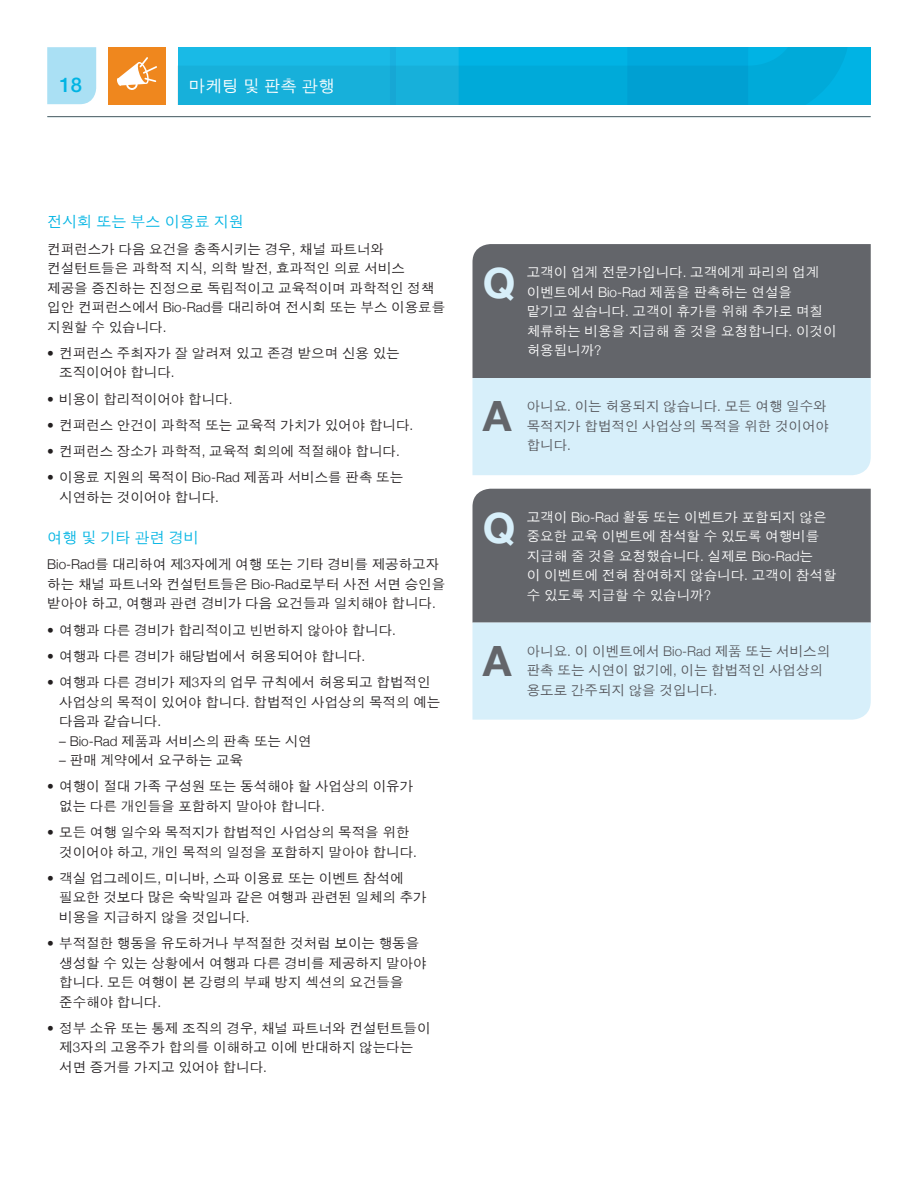
<style>
.page{position:relative;width:918px;height:1188px;background:#fff}
.page>*{position:absolute;margin:0;border:0;box-sizing:border-box;transform-origin:0 0}
.t1{font:700 42px "Helvetica Neue LT Std";color:#d7effa}
.t2{font:700 42px "Helvetica Neue LT Std";color:#63656a}
.t3{font:500 20.25px "Helvetica Neue LT Std";color:#00b4e3}
.t4{font:16.5px "Apple Gothic";color:#fff}
.t5{font:15px "Apple Gothic";color:#00b4e3}
.t6{font:13.5px/19.5px "Apple Gothic";color:#231f20}
.t7{font:13.5px/19.5px "Apple Gothic";color:#fff}
.t8{font:13.5px/19.5px "Apple Gothic";color:#54555a}
.t9{font:13.5px "Apple Gothic";letter-spacing:-.045em;color:#fff}
.s1{font-family:"Helvetica Neue";font-weight:300}
</style>
<div class="page">
<svg style="left:178px;top:47px;width:693px;height:57px;background:#09addb"></svg>
<hr style="left:47px;top:114px;width:826px;height:4px;background:#006e8a;opacity:.25">
<div style="left:47px;top:47px;width:49px;height:57px;background:#aae0f4"></div>
<div style="left:108px;top:47px;width:58px;height:57px;background:#ef871e"></div>
<svg style="left:117px;top:57px;width:40px;height:33px"></svg>
<div style="left:472px;top:244px;width:399px;height:134px;background:#63656a"></div>
<div style="left:472px;top:489px;width:399px;height:134px;background:#63656a"></div>
<div style="left:472px;top:378px;width:399px;height:97px;background:#d7effa"></div>
<div style="left:472px;top:623px;width:399px;height:97px;background:#d7effa"></div>
<h2 class="t3" style="left:60px;top:73px;width:24px">18</h2>
<p class="t4" style="left:189px;top:76px;width:147px">마케팅 및 판촉 관행</p>
<p class="t5" style="left:47px;top:214px;width:198px">전시회 또는 부스 이용료 지원</p>
<p class="t6" style="left:47px;top:239px;width:400px">컨퍼런스가 다음 요건을 충족시키는 경우<span class="s1">,</span> 채널 파트너와 컨설턴트들은 과학적 지식<span class="s1">,</span> 의학 발전<span class="s1">,</span> 효과적인 의료 서비스 제공을 증진하는 진정으로 독립적이고 교육적이며 과학적인 정책 입안 컨퍼런스에서 <span class="s1">Bio-Rad</span>를 대리하여 전시회 또는 부스 이용료를 지원할 수 있습니다<span class="s1">.</span></p>
<p class="t6" style="left:59px;top:344px;width:342px;text-indent:-12px"><span class="s1">•</span> 컨퍼런스 주최자가 잘 알려져 있고 존경 받으며 신용 있는 조직이어야 합니다<span class="s1">.</span></p>
<p class="t6" style="left:47px;top:389px;width:187px"><span class="s1">•</span> 비용이 합리적이어야 합니다<span class="s1">.</span></p>
<p class="t6" style="left:47px;top:416px;width:368px"><span class="s1">•</span> 컨퍼런스 안건이 과학적 또는 교육적 가치가 있어야 합니다<span class="s1">.</span></p>
<p class="t6" style="left:47px;top:442px;width:354px"><span class="s1">•</span> 컨퍼런스 장소가 과학적<span class="s1">,</span> 교육적 회의에 적절해야 합니다<span class="s1">.</span></p>
<p class="t6" style="left:59px;top:468px;width:346px;text-indent:-12px"><span class="s1">•</span> 이용료 지원의 목적이 <span class="s1">Bio-Rad</span> 제품과 서비스를 판촉 또는 시연하는 것이어야 합니다<span class="s1">.</span></p>
<p class="t5" style="left:47px;top:529px;width:153px">여행 및 기타 관련 경비</p>
<p class="t6" style="left:47px;top:555px;width:400px"><span class="s1">Bio-Rad</span>를 대리하여 제<span class="s1">3</span>자에게 여행 또는 기타 경비를 제공하고자 하는 채널 파트너와 컨설턴트들은 <span class="s1">Bio-Rad</span>로부터 사전 서면 승인을 받아야 하고<span class="s1">,</span> 여행과 관련 경비가 다음 요건들과 일치해야 합니다<span class="s1">.</span></p>
<p class="t6" style="left:47px;top:620px;width:350px"><span class="s1">•</span> 여행과 다른 경비가 합리적이고 빈번하지 않아야 합니다<span class="s1">.</span></p>
<p class="t6" style="left:47px;top:647px;width:320px"><span class="s1">•</span> 여행과 다른 경비가 해당법에서 허용되어야 합니다<span class="s1">.</span></p>
<p class="t6" style="left:59px;top:673px;width:383px;text-indent:-12px"><span class="s1">•</span> 여행과 다른 경비가 제<span class="s1">3</span>자의 업무 규칙에서 허용되고 합법적인 사업상의 목적이 있어야 합니다<span class="s1">.</span> 합법적인 사업상의 목적의 예는 다음과 같습니다<span class="s1">.</span></p>
<p class="t6" style="left:59px;top:731px;width:254px"><span class="s1">– Bio-Rad</span> 제품과 서비스의 판촉 또는 시연</p>
<p class="t6" style="left:59px;top:751px;width:185px"><span class="s1">–</span> 판매 계약에서 요구하는 교육</p>
<p class="t6" style="left:59px;top:777px;width:356px;text-indent:-12px"><span class="s1">•</span> 여행이 절대 가족 구성원 또는 동석해야 할 사업상의 이유가 없는 다른 개인들을 포함하지 말아야 합니다<span class="s1">.</span></p>
<p class="t6" style="left:59px;top:823px;width:359px;text-indent:-12px"><span class="s1">•</span> 모든 여행 일수와 목적지가 합법적인 사업상의 목적을 위한 것이어야 하고<span class="s1">,</span> 개인 목적의 일정을 포함하지 말아야 합니다<span class="s1">.</span></p>
<p class="t6" style="left:59px;top:869px;width:369px;text-indent:-12px"><span class="s1">•</span> 객실 업그레이드<span class="s1">,</span> 미니바<span class="s1">,</span> 스파 이용료 또는 이벤트 참석에 필요한 것보다 많은 숙박일과 같은 여행과 관련된 일체의 추가 비용을 지급하지 않을 것입니다<span class="s1">.</span></p>
<p class="t6" style="left:59px;top:934px;width:369px;text-indent:-12px"><span class="s1">•</span> 부적절한 행동을 유도하거나 부적절한 것처럼 보이는 행동을 생성할 수 있는 상황에서 여행과 다른 경비를 제공하지 말아야 합니다<span class="s1">.</span> 모든 여행이 본 강령의 부패 방지 섹션의 요건들을 준수해야 합니다<span class="s1">.</span></p>
<p class="t6" style="left:59px;top:1019px;width:373px;text-indent:-12px"><span class="s1">•</span> 정부 소유 또는 통제 조직의 경우<span class="s1">,</span> 채널 파트너와 컨설턴트들이 제<span class="s1">3</span>자의 고용주가 합의를 이해하고 이에 반대하지 않는다는 서면 증거를 가지고 있어야 합니다<span class="s1">.</span></p>
<h1 class="t1" style="left:483px;top:257px;width:34px">Q</h1>
<p class="t7" style="left:527px;top:263px;width:311px">고객이 업계 전문가입니다<span class="s1">.</span> 고객에게 파리의 업계 이벤트에서 <span class="s1">Bio-Rad</span> 제품을 판촉하는 연설을<br>맡기고 싶습니다<span class="s1">.</span> 고객이 휴가를 위해 추가로 며칠 체류하는 비용을 지급해 줄 것을 요청합니다<span class="s1">.</span> 이것이 허용됩니까<span class="s1">?</span></p>
<p class="t9" style="left:526px;top:267px;width:176px">언제 문제를 제기해야 합니까<span class="s1">?</span></p>
<h1 class="t2" style="left:483px;top:391px;width:30px">A</h1>
<p class="t8" style="left:527px;top:397px;width:304px">아니요<span class="s1">.</span> 이는 허용되지 않습니다<span class="s1">.</span> 모든 여행 일수와 목적지가 합법적인 사업상의 목적을 위한 것이어야 합니다<span class="s1">.</span></p>
<h1 class="t1" style="left:483px;top:502px;width:34px">Q</h1>
<p class="t7" style="left:527px;top:507px;width:311px">고객이 <span class="s1">Bio-Rad</span> 활동 또는 이벤트가 포함되지 않은 중요한 교육 이벤트에 참석할 수 있도록 여행비를 지급해 줄 것을 요청했습니다<span class="s1">.</span> 실제로 <span class="s1">Bio-Rad</span>는<br>이 이벤트에 전혀 참여하지 않습니다<span class="s1">.</span> 고객이 참석할 수 있도록 지급할 수 있습니까<span class="s1">?</span></p>
<p class="t9" style="left:526px;top:512px;width:176px">언제 문제를 제기해야 합니까<span class="s1">?</span></p>
<h1 class="t2" style="left:483px;top:635px;width:30px">A</h1>
<p class="t8" style="left:527px;top:641px;width:305px">아니요<span class="s1">.</span> 이 이벤트에서 <span class="s1">Bio-Rad</span> 제품 또는 서비스의 판촉 또는 시연이 없기에<span class="s1">,</span> 이는 합법적인 사업상의 용도로 간주되지 않을 것입니다<span class="s1">.</span></p>
</div>
